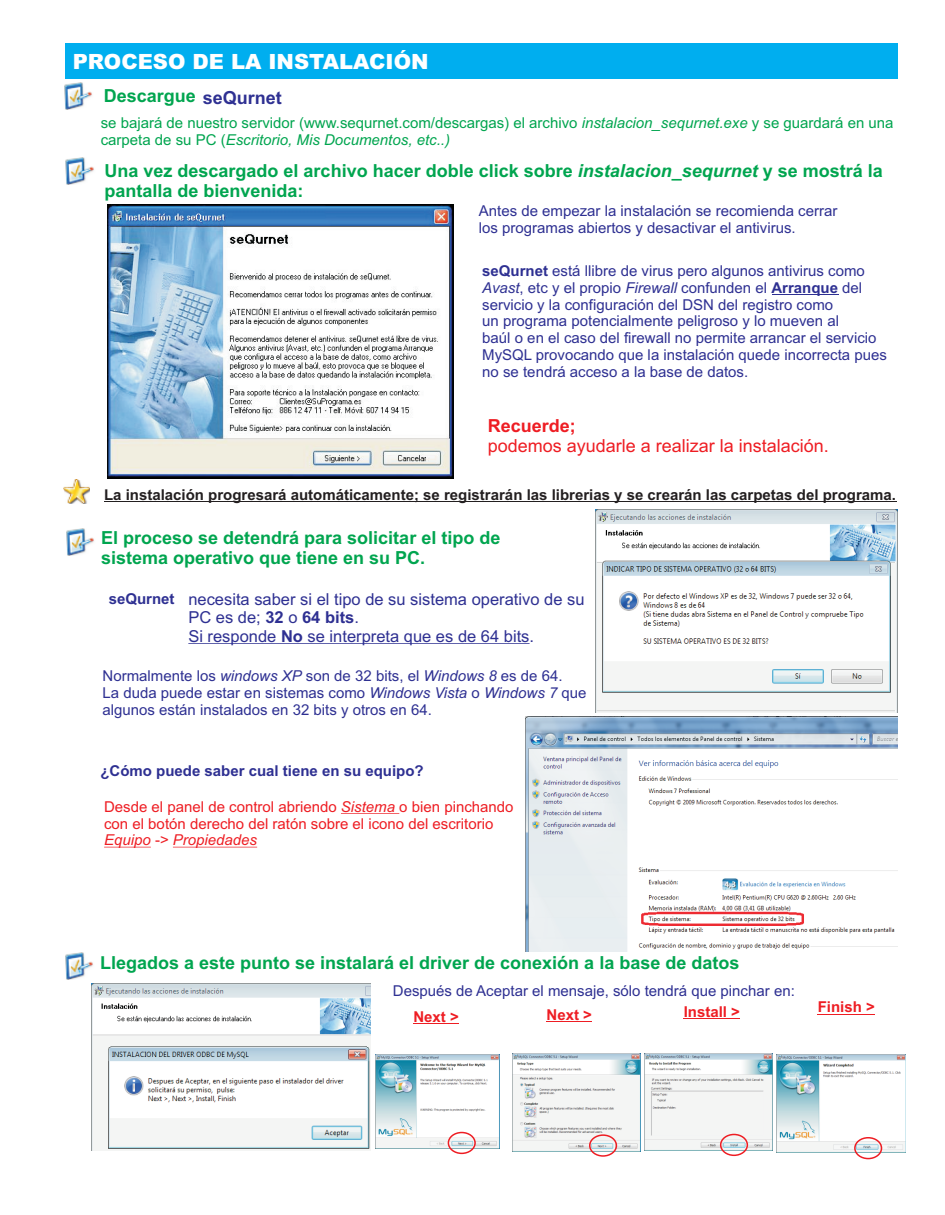
<style>
.page{position:relative;width:945px;height:1215px;background:#fff}
.page>*{position:absolute;margin:0;border:0;box-sizing:border-box;transform-origin:0 0}
.t1{font:900 21px "Arial";color:#fff}
.t2{font:700 18px/20.1px "Arial";color:#00a54f}
.t3{font:18px "Arial";color:#ee1d23}
.t4{font:700 18px "Arial";color:#ee1d23}
.t5{font:16.5px/18.5px "Arial";color:#2e3092}
.t6{font:15px/16.8px "Arial";color:#2e3092}
.t7{font:15px/16.8px "Arial";color:#00a54f}
.t8{font:15px/16.8px "Arial";color:#ee1d23}
.t9{font:700 15px "Arial";color:#231f20}
.t10{font:700 15px "Arial";color:#2e3092}
.t11{font:700 15px "Arial";color:#ee1d23}
.s1{color:#2e3092}
.s2{font-style:italic}
.s3{font-weight:700}
</style>
<div class="page">
<div style="left:66px;top:43px;width:832px;height:36px;background:#00aeef"></div>
<hr style="left:104px;top:501px;width:792px;height:1px;background:#231f20">
<img style="left:64px;top:479px;width:26px;height:25px">
<img style="left:107px;top:205px;width:347px;height:274px">
<img style="left:64px;top:82px;width:28px;height:27px">
<img style="left:65px;top:157px;width:29px;height:28px">
<hr style="left:772px;top:294px;width:67px;height:1px;background:#2e3092">
<img style="left:65px;top:952px;width:28px;height:27px">
<hr style="left:188px;top:643px;width:93px;height:1px;background:#2e3092">
<hr style="left:303px;top:643px;width:227px;height:1px;background:#2e3092">
<svg style="left:281px;top:643px;width:22px;height:1px"></svg>
<hr style="left:341px;top:813px;width:58px;height:1px;background:#ee1d23">
<hr style="left:104px;top:847px;width:47px;height:1px;background:#ee1d23">
<hr style="left:173px;top:847px;width:84px;height:1px;background:#ee1d23">
<img style="left:526px;top:716px;width:371px;height:236px">
<img style="left:776px;top:1054px;width:129px;height:98px">
<img style="left:645px;top:1054px;width:127px;height:97px">
<img style="left:512px;top:1054px;width:128px;height:97px">
<img style="left:376px;top:1055px;width:124px;height:94px">
<img style="left:92px;top:983px;width:279px;height:168px">
<img style="left:595px;top:509px;width:302px;height:203px">
<img style="left:66px;top:528px;width:28px;height:28px">
<div style="left:448px;top:1132px;width:28px;height:22px;border:2px solid #ee1d23;border-radius:50%"></div>
<div style="left:589px;top:1134px;width:28px;height:23px;border:2px solid #ee1d23;border-radius:50%"></div>
<div style="left:720px;top:1134px;width:28px;height:22px;border:2px solid #ee1d23;border-radius:50%"></div>
<div style="left:854px;top:1137px;width:28px;height:22px;border:2px solid #ee1d23;border-radius:50%"></div>
<hr style="left:413px;top:1024px;width:46px;height:1px;background:#ee1d23">
<hr style="left:547px;top:1021px;width:45px;height:1px;background:#ee1d23">
<hr style="left:684px;top:1018px;width:56px;height:1px;background:#ee1d23">
<hr style="left:818px;top:1014px;width:57px;height:1px;background:#ee1d23">
<h1 class="t1" style="left:73px;top:54px;width:358px">PROCESO DE LA INSTALACIÓN</h1>
<p class="t2" style="left:104px;top:87px;width:179px">Descargue <span class="s1">seQurnet</span></p>
<p class="t7" style="left:101px;top:116px;width:794px">se bajará de nuestro servidor (www.sequrnet.com/descargas) el archivo <span class="s2">instalacion_sequrnet.exe</span> y se guardará en una carpeta de su PC (<span class="s2">Escritorio, Mis Documentos, etc..)</span></p>
<p class="t2" style="left:105px;top:162px;width:780px">Una vez descargado el archivo hacer doble click sobre <span class="s2">instalacion_sequrnet</span> y se mostrá la pantalla de bienvenida:</p>
<p class="t6" style="left:479px;top:203px;width:360px">Antes de empezar la instalación se recomienda cerrar los programas abiertos y desactivar el antivirus.</p>
<p class="t6" style="left:482px;top:264px;width:406px"><span class="s3">seQurnet</span> está llibre de virus pero algunos antivirus como <span class="s2">Avast</span>, etc y el propio <span class="s2">Firewall</span> confunden el <span class="s3">Arranque</span> del servicio y la configuración del DSN del registro como<br>un programa potencialmente peligroso y lo mueven al<br>baúl o en el caso del firewall no permite arrancar el servicio MySQL provocando que la instalación quede incorrecta pues no se tendrá acceso a la base de datos.</p>
<p class="t4" style="left:488px;top:419px;width:90px">Recuerde;</p>
<p class="t3" style="left:488px;top:439px;width:343px">podemos ayudarle a realizar la instalación.</p>
<p class="t9" style="left:104px;top:489px;width:793px">La instalación progresará automáticamente; se registrarán las librerias y se crearán las carpetas del programa.</p>
<p class="t2" style="left:101px;top:529px;width:401px">El proceso se detendrá para solicitar el tipo de sistema operativo que tiene en su PC.</p>
<p class="t5" style="left:188px;top:591px;width:398px">necesita saber si el tipo de su sistema operativo de su<br>PC es de; <span class="s3">32</span> o <span class="s3">64 bits</span>.<br>Si responde <span class="s3">No</span> se interpreta que es de 64 bits.</p>
<p class="t6" style="left:103px;top:669px;width:485px">Normalmente los <span class="s2">windows XP</span> son de 32 bits, el <span class="s2">Windows 8</span> es de 64.<br>La duda puede estar en sistemas como <span class="s2">Windows Vista</span> o <span class="s2">Windows 7</span> que algunos están instalados en 32 bits y otros en 64.</p>
<p class="t10" style="left:109px;top:593px;width:67px">seQurnet</p>
<p class="t10" style="left:100px;top:765px;width:325px">¿Cómo puede saber cual tiene en su equipo?</p>
<p class="t8" style="left:104px;top:800px;width:411px">Desde el panel de control abriendo <span class="s2">Sistema</span> o bien pinchando con el botón derecho del ratón sobre el icono del escritorio<br><span class="s2">Equipo</span> -&gt; <span class="s2">Propiedades</span></p>
<p class="t2" style="left:100px;top:955px;width:641px">Llegados a este punto se instalará el driver de conexión a la base de datos</p>
<p class="t11" style="left:413px;top:1011px;width:47px">Next &gt;</p>
<p class="t6" style="left:393px;top:983px;width:403px">Después de Aceptar el mensaje, sólo tendrá que pinchar en:</p>
<p class="t11" style="left:547px;top:1009px;width:47px">Next &gt;</p>
<p class="t11" style="left:684px;top:1006px;width:58px">Install &gt;</p>
<p class="t11" style="left:818px;top:1001px;width:59px">Finish &gt;</p>
</div>
